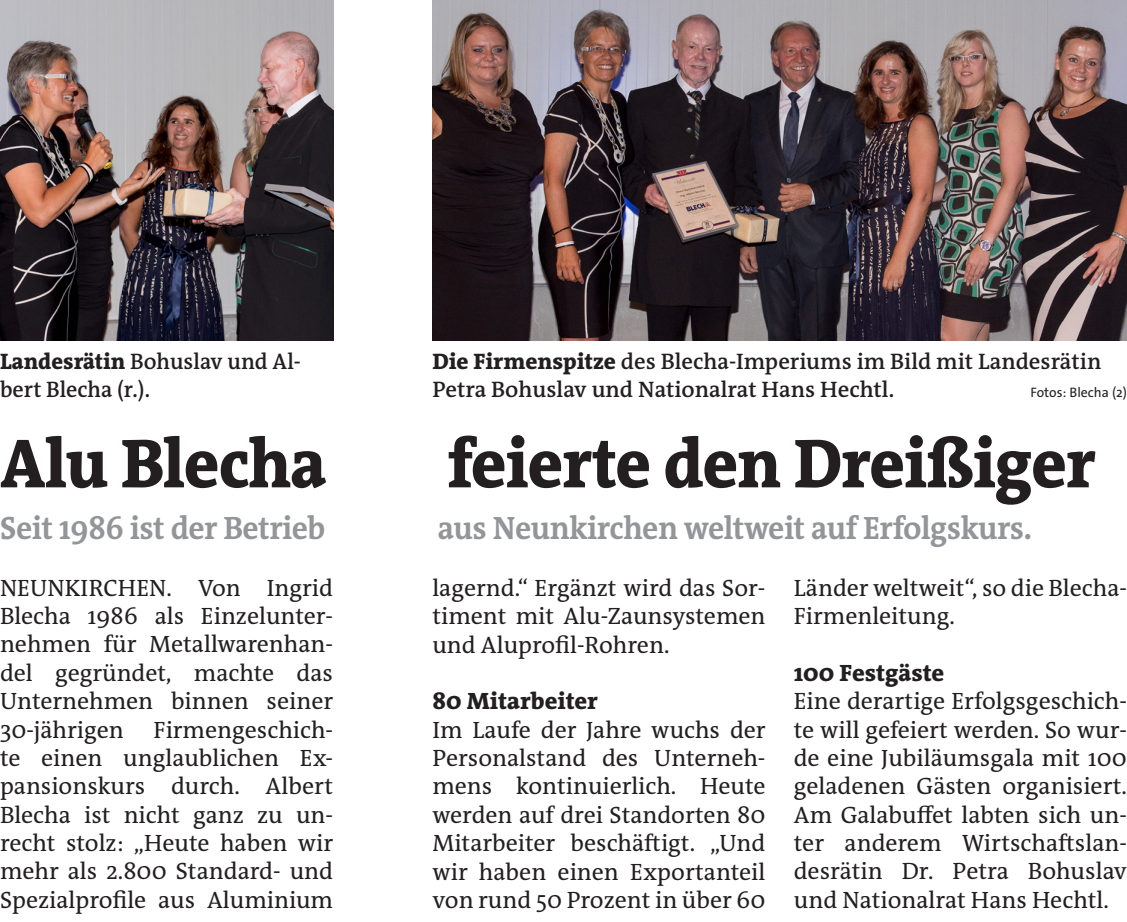
<style>
.page{position:relative;width:1127px;height:922px;background:#fff}
.page>*{position:absolute;margin:0;border:0;box-sizing:border-box;transform-origin:0 0}
.t1{font:800 70px "The RM Antiqua";letter-spacing:-.015em;color:#231f20;scale:.95 1}
.t2{font:700 32.5px "The RM Antiqua";letter-spacing:-.015em;color:#939598;scale:.95 1}
.t3{font:23.75px/28.2px "The RM Antiqua";color:#231f20;text-align:justify}
.t4{font:800 23.75px "The RM Antiqua";color:#231f20}
.t5{font:600 22.5px/28.2px "The RM Antiqua";color:#231f20}
.t6{font:13.75px "The Sans Os F";color:#231f20}
.s1{font-weight:800}
</style>
<div class="page">
<img style="left:432px;top:0;width:695px;height:340px">
<img style="left:0;top:0;width:333px;height:340px">
<p class="t5" style="left:0;top:347px;width:302px"><span class="s1">Landesrätin</span> Bohuslav und Al&shy;bert Blecha (r.).</p>
<p class="t5" style="left:432px;top:347px;width:670px"><span class="s1">Die Firmenspitze</span> des Blecha-Imperiums im Bild mit Landesrätin<br>Petra Bohuslav und Nationalrat Hans Hechtl.</p>
<p class="t6" style="left:1030px;top:383px;width:98px">Fotos: Blecha (2)</p>
<h1 class="t1" style="left:0;top:418px;width:345px">Alu Blecha</h1>
<h1 class="t1" style="left:447px;top:418px;width:684px">feierte den Dreißiger</h1>
<h2 class="t2" style="left:0;top:507px;width:344px">Seit 1986 ist der Betrieb</h2>
<h2 class="t2" style="left:438px;top:507px;width:627px">aus Neunkirchen weltweit auf Erfolgskurs.</h2>
<p class="t3" style="left:0;top:573px;width:335px">NEUNKIRCHEN. Von Ingrid Blecha 1986 als Einzelunter&shy;nehmen für Metallwarenhan&shy;del gegründet, machte das Unternehmen binnen seiner 30-jährigen</p>
<p class="t3" style="left:0;top:715px;width:335px;text-indent:154px">Firmengeschich&shy;te einen unglaublichen Ex&shy;pansionskurs durch. Albert Blecha ist nicht ganz zu un&shy;recht stolz: „Heute haben wir mehr als 2.800 Standard- und Spezialprofile aus Aluminium</p>
<p class="t3" style="left:432px;top:573px;width:335px">lagernd.“ Ergänzt wird das Sor&shy;timent mit Alu-Zaunsystemen und Aluprofil-Rohren.</p>
<p class="t4" style="left:432px;top:685px;width:167px">80 Mitarbeiter</p>
<p class="t3" style="left:432px;top:715px;width:335px">Im Laufe der Jahre wuchs der Personalstand des Unterneh&shy;mens kontinuierlich. Heute werden auf drei Standorten 80<br>Mitarbeiter beschäftigt. „Und wir haben einen Exportanteil von rund 50 Prozent in über 60</p>
<p class="t3" style="left:794px;top:573px;width:335px">Länder weltweit“, so die Blecha-<br>Firmenleitung.</p>
<p class="t4" style="left:794px;top:657px;width:152px">100 Festgäste</p>
<p class="t3" style="left:794px;top:687px;width:335px">Eine derartige Erfolgsgeschich&shy;te will gefeiert werden. So wur&shy;de eine Jubiläumsgala mit 100 geladenen Gästen organisiert.<br>Am Galabuffet labten sich un&shy;ter anderem Wirtschaftslan&shy;desrätin Dr. Petra Bohuslav und Nationalrat Hans Hechtl.</p>
</div>
